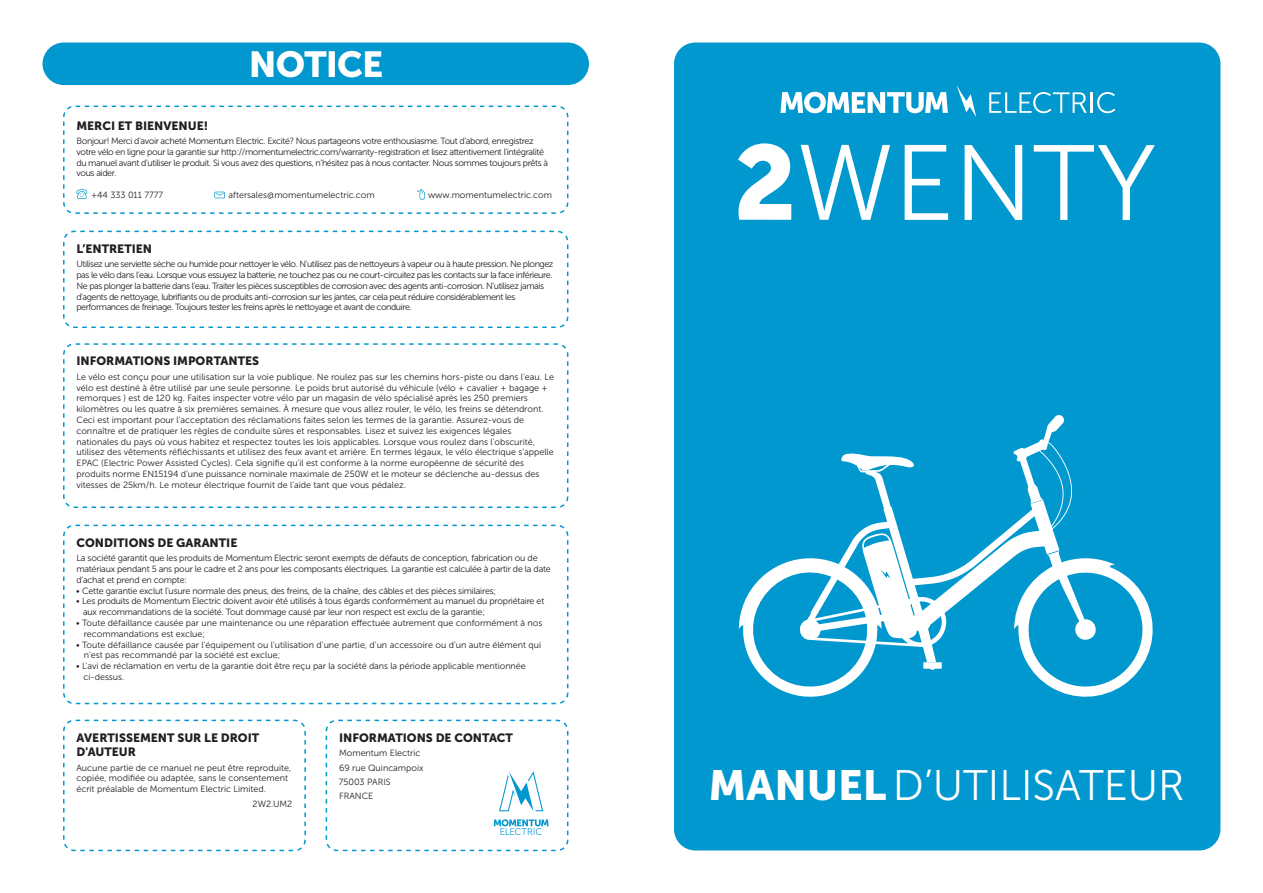
<style>
.page{position:relative;width:1263px;height:893px;background:#fff}
.page>*{position:absolute;margin:0;border:0;box-sizing:border-box;transform-origin:0 0}
.t1{font:106.5px "Museo Sans 300";color:#fff}
.t2{font:42.6px "Museo Sans 300";color:#fff}
.t3{font:36px "Museo Sans 900";letter-spacing:-.025em;color:#fff}
.t4{font:12px/14.4px "Museo Sans 900";color:#231f20}
.t5{font:9px/10.8px "Museo Sans 300";letter-spacing:-.005em;color:#231f20}
.t6{font:9px/10.8px "Museo Sans 300";letter-spacing:-.05em;color:#231f20}
.t7{font:9px/10.8px "Museo Sans 300";letter-spacing:-.025em;color:#231f20}
.t8{font:9px/10.8px "Museo Sans 300";letter-spacing:-.04em;color:#231f20}
.s1{font-family:"Museo Sans 900";font-size:105px}
.s2{font-family:"Museo Sans 900";font-size:42px}
</style>
<div class="page">
<div style="left:43px;top:43px;width:546px;height:42px;background:#0098ce;border-radius:21px"></div>
<div style="left:63px;top:106px;width:505px;height:108px;border:2px dashed #0098ce;border-radius:11px"></div>
<div style="left:63px;top:720px;width:243px;height:131px;border:2px dashed #0098ce;border-radius:11px"></div>
<div style="left:326px;top:720px;width:242px;height:131px;border:2px dashed #0098ce;border-radius:11px"></div>
<svg style="left:499px;top:771px;width:44px;height:40px"></svg>
<svg style="left:494px;top:819px;width:54px;height:16px"></svg>
<div style="left:63px;top:231px;width:505px;height:97px;border:2px dashed #0098ce;border-radius:11px"></div>
<div style="left:63px;top:343px;width:505px;height:165px;border:2px dashed #0098ce;border-radius:11px"></div>
<div style="left:63px;top:525px;width:505px;height:179px;border:2px dashed #0098ce;border-radius:11px"></div>
<svg style="left:77px;top:189px;width:10px;height:10px"></svg>
<svg style="left:417px;top:189px;width:8px;height:11px"></svg>
<svg style="left:214px;top:192px;width:11px;height:6px"></svg>
<div style="left:674px;top:43px;width:546px;height:807px;background:#0098ce"></div>
<svg style="left:780px;top:92px;width:168px;height:21px"></svg>
<svg style="left:989px;top:92px;width:98px;height:21px;background:#3eb1d9"></svg>
<hr style="left:1091px;top:92px;width:2px;height:21px;background:#fff">
<svg style="left:1097px;top:92px;width:18px;height:21px"></svg>
<svg style="left:956px;top:85px;width:20px;height:32px"></svg>
<svg style="left:1013px;top:415px;width:62px;height:89px"></svg>
<svg style="left:1072px;top:551px;width:84px;height:150px"></svg>
<svg style="left:735px;top:469px;width:337px;height:233px;fill:#0098ce"></svg>
<svg style="left:841px;top:453px;width:73px;height:19px"></svg>
<h3 class="t3" style="left:249px;top:44px;width:136px">NOTICE</h3>
<h3 class="t4" style="left:76px;top:118px;width:133px">MERCI ET BIENVENUE!</h3>
<p class="t8" style="left:76px;top:136px;width:473px">Bonjour! Merci d'avoir acheté Momentum Electric. Excité? Nous partageons votre enthousiasme. Tout d'abord, enregistrez votre vélo en ligne pour la garantie sur http://momentumelectric.com/warranty-registration et lisez attentivement l'intégralité du manuel avant d'utiliser le produit. Si vous avez des questions, n'hésitez pas à nous contacter. Nous sommes toujours prêts à vous aider.</p>
<p class="t5" style="left:91px;top:190px;width:74px">+44 333 011 7777</p>
<p class="t5" style="left:229px;top:190px;width:148px">aftersales@momentumelectric.com</p>
<p class="t5" style="left:428px;top:190px;width:126px">www.momentumelectric.com</p>
<h3 class="t4" style="left:76px;top:241px;width:77px">L’ENTRETIEN</h3>
<p class="t6" style="left:76px;top:259px;width:479px">Utilisez une serviette sèche ou humide pour nettoyer le vélo. N'utilisez pas de nettoyeurs à vapeur ou à haute pression. Ne plongez pas le vélo dans l'eau. Lorsque vous essuyez la batterie, ne touchez pas ou ne court-circuitez pas les contacts sur la face inférieure.<br>Ne pas plonger la batterie dans l'eau. Traiter les pièces susceptibles de corrosion avec des agents anti-corrosion. N'utilisez jamais d'agents de nettoyage, lubrifiants ou de produits anti-corrosion sur les jantes, car cela peut réduire considérablement les performances de freinage. Toujours tester les freins après le nettoyage et avant de conduire.</p>
<h3 class="t4" style="left:76px;top:354px;width:184px">INFORMATIONS IMPORTANTES</h3>
<p class="t5" style="left:76px;top:371px;width:479px">Le vélo est conçu pour une utilisation sur la voie publique. Ne roulez pas sur les chemins hors-piste ou dans l'eau. Le vélo est destiné à être utilisé par une seule personne. Le poids brut autorisé du véhicule (vélo + cavalier + bagage + remorques ) est de 120 kg. Faites inspecter votre vélo par un magasin de vélo spécialisé après les 250 premiers kilomètres ou les quatre à six premières semaines. À mesure que vous allez rouler, le vélo, les freins se détendront.<br>Ceci est important pour l'acceptation des réclamations faites selon les termes de la garantie. Assurez-vous de connaître et de pratiquer les règles de conduite sûres et responsables. Lisez et suivez les exigences légales nationales du pays où vous habitez et respectez toutes les lois applicables. Lorsque vous roulez dans l'obscurité, utilisez des vêtements réfléchissants et utilisez des feux avant et arrière. En termes légaux, le vélo électrique s'appelle EPAC (Electric Power Assisted Cycles). Cela signifie qu'il est conforme à la norme européenne de sécurité des produits norme EN15194 d'une puissance nominale maximale de 250W et le moteur se déclenche au-dessus des vitesses de 25km/h. Le moteur électrique fournit de l'aide tant que vous pédalez.</p>
<h3 class="t4" style="left:76px;top:535px;width:162px">CONDITIONS DE GARANTIE</h3>
<p class="t7" style="left:76px;top:553px;width:476px">La société garantit que les produits de Momentum Electric seront exempts de défauts de conception, fabrication ou de matériaux pendant 5 ans pour le cadre et 2 ans pour les composants électriques. La garantie est calculée à partir de la date d’achat et prend en compte:</p>
<p class="t7" style="left:76px;top:585px;width:421px">• Cette garantie exclut l'usure normale des pneus, des freins, de la chaîne, des câbles et des pièces similaires;</p>
<p class="t7" style="left:83px;top:596px;width:463px;text-indent:-7px">• Les produits de Momentum Electric doivent avoir été utilisés à tous égards conformément au manuel du propriétaire et aux recommandations de la société. Tout dommage causé par leur non respect est exclu de la garantie;</p>
<p class="t5" style="left:84px;top:617px;width:460px;text-indent:-8px">• Toute défaillance causée par une maintenance ou une réparation effectuée autrement que conformément à nos recommandations est exclue;</p>
<p class="t5" style="left:84px;top:639px;width:459px;text-indent:-8px">• Toute défaillance causée par l'équipement ou l'utilisation d'une partie, d'un accessoire ou d'un autre élément qui n'est pas recommandé par la société est exclue;</p>
<p class="t5" style="left:84px;top:661px;width:444px;text-indent:-7px">• L'avi de réclamation en vertu de la garantie doit être reçu par la société dans la période applicable mentionnée ci-dessus.</p>
<h3 class="t4" style="left:76px;top:730px;width:184px">AVERTISSEMENT SUR LE DROIT<br>D'AUTEUR</h3>
<p class="t5" style="left:76px;top:762px;width:217px">Aucune partie de ce manuel ne peut être reproduite, copiée, modifiée ou adaptée, sans le consentement écrit préalable de Momentum Electric Limited.</p>
<p class="t5" style="left:253px;top:798px;width:41px">2W2.UM2</p>
<h3 class="t4" style="left:339px;top:730px;width:175px">INFORMATIONS DE CONTACT</h3>
<p class="t5" style="left:339px;top:746px;width:86px;line-height:14.4px">Momentum Electric<br>69 rue Quincampoix<br>75003 PARIS<br>FRANCE</p>
<h1 class="t1" style="left:733px;top:126px;width:425px"><span class="s1">2</span>WENTY</h1>
<h2 class="t2" style="left:709px;top:762px;width:478px"><span class="s2">MANUEL</span> D’UTILISATEUR</h2>
</div>
